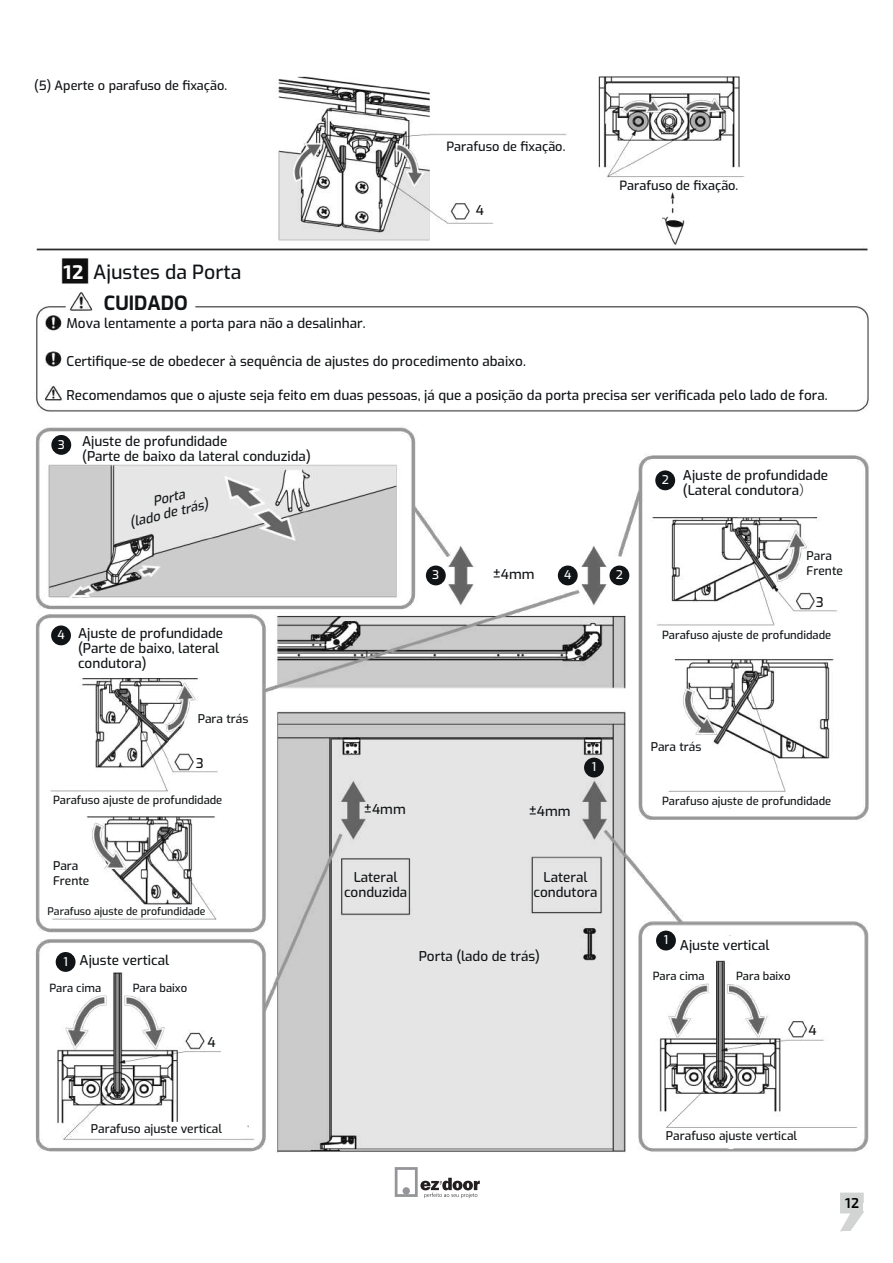
<style>
.page{position:relative;width:893px;height:1263px;background:#fff}
.page>*{position:absolute;margin:0;border:0;box-sizing:border-box;transform-origin:0 0}
.t1{font:19.5px "Exo";color:#111416}
.t2{font:600 14.25px "Exo 2";color:#000001}
.t3{font:13.5px/15px "Exo";color:#111416}
.t4{font:italic 13.05px/14.9px "Exo";color:#111416;text-align:center}
.t5{font:12.75px "Exo";color:#111416}
.t6{font:12px/15px "Exo";color:#111416}
.t7{font:12px "Exo";color:#fff}
.t8{font:11.25px "Exo";color:#111416}
.t9{font:10.5px "Exo";color:#111416}
.s1{font-family:"Exo 2";font-weight:700;font-size:19.8px;color:#fff}
.s2{font-family:"Koz Go Pr 6 N"}
</style>
<div class="page">
<img style="left:35px;top:76px;width:834px;height:1123px">
<svg style="left:395px;top:1167px;width:85px;height:31px"></svg>
<div style="left:403px;top:1187px;width:7px;height:7px;background:#939598;border-radius:50%"></div>
<div style="left:51px;top:435px;width:20px;height:20px;background:#111416;border-radius:50%"></div>
<div style="left:51px;top:625px;width:20px;height:20px;background:#111416;border-radius:50%"></div>
<div style="left:56px;top:952px;width:20px;height:20px;background:#111416;border-radius:50%"></div>
<div style="left:584px;top:758px;width:20px;height:19px;background:#111416;border-radius:50%"></div>
<div style="left:655px;top:470px;width:20px;height:20px;background:#111416;border-radius:50%"></div>
<div style="left:609px;top:565px;width:20px;height:20px;background:#111416;border-radius:50%"></div>
<div style="left:558px;top:565px;width:20px;height:20px;background:#111416;border-radius:50%"></div>
<div style="left:426px;top:565px;width:20px;height:20px;background:#111416;border-radius:50%"></div>
<div style="left:656px;top:931px;width:20px;height:19px;background:#111416;border-radius:50%"></div>
<svg style="left:840px;top:1192px;width:24px;height:39px"></svg>
<p class="t5" style="left:34px;top:76px;width:194px">(5) Aperte o parafuso de fixação.</p>
<h1 class="t1" style="left:64px;top:258px;width:179px"><span class="s1">12</span> Ajustes da Porta</h1>
<h1 class="t1" style="left:104px;top:289px;width:85px">CUIDADO</h1>
<p class="t3" style="left:67px;top:315px;width:301px">Mova lentamente a porta para não a desalinhar.</p>
<p class="t5" style="left:446px;top:137px;width:120px">Parafuso de fixação.</p>
<p class="t3" style="left:476px;top:202px;width:10px">4</p>
<p class="t5" style="left:619px;top:177px;width:120px">Parafuso de fixação.</p>
<p class="t3" style="left:67px;top:353px;width:461px">Certifique-se de obedecer à sequência de ajustes do procedimento abaixo.</p>
<p class="t3" style="left:67px;top:387px;width:763px">Recomendamos que o ajuste seja feito em duas pessoas, já que a posição da porta precisa ser verificada pelo lado de fora.</p>
<p class="t7" style="left:58px;top:436px;width:8px">3</p>
<p class="t3" style="left:82px;top:433px;width:230px">Ajuste de profundidade<br>(Parte de baixo da lateral conduzida)</p>
<p class="t4" style="left:124px;top:501px;width:82px;rotate:-14deg">Porta<br>(lado de trás)</p>
<p class="t7" style="left:57px;top:626px;width:9px">4</p>
<p class="t3" style="left:78px;top:625px;width:147px">Ajuste de profundidade (Parte de baixo, lateral condutora)</p>
<p class="t6" style="left:198px;top:710px;width:52px">Para trás</p>
<p class="t3" style="left:196px;top:754px;width:9px">3</p>
<p class="t8" style="left:53px;top:792px;width:171px">Parafuso ajuste de profundidade</p>
<p class="t6" style="left:53px;top:858px;width:38px">Para<br>Frente</p>
<p class="t9" style="left:48px;top:904px;width:160px">Parafuso ajuste de profundidade</p>
<p class="t3" style="left:80px;top:952px;width:91px">Ajuste vertical</p>
<p class="t8" style="left:49px;top:979px;width:53px">Para cima</p>
<p class="t8" style="left:133px;top:979px;width:56px">Para baixo</p>
<p class="t7" style="left:63px;top:953px;width:6px">1</p>
<p class="t3" style="left:208px;top:1033px;width:10px">4</p>
<p class="t6" style="left:91px;top:1120px;width:133px">Parafuso ajuste vertical</p>
<p class="t3" style="left:493px;top:566px;width:43px">±4mm</p>
<p class="t7" style="left:432px;top:566px;width:8px">3</p>
<p class="t7" style="left:564px;top:566px;width:9px">4</p>
<p class="t7" style="left:616px;top:566px;width:9px">2</p>
<p class="t7" style="left:662px;top:471px;width:9px">2</p>
<p class="t3" style="left:683px;top:467px;width:147px">Ajuste de profundidade (Lateral condutora<span class="s2">）</span></p>
<p class="t6" style="left:807px;top:547px;width:38px">Para<br>Frente</p>
<p class="t3" style="left:816px;top:594px;width:9px">3</p>
<p class="t8" style="left:662px;top:626px;width:171px">Parafuso ajuste de profundidade</p>
<p class="t3" style="left:364px;top:801px;width:43px">±4mm</p>
<p class="t3" style="left:529px;top:802px;width:43px">±4mm</p>
<p class="t7" style="left:592px;top:758px;width:6px">1</p>
<p class="t3" style="left:344px;top:869px;width:65px;text-align:center">Lateral conduzida</p>
<p class="t3" style="left:533px;top:869px;width:65px;text-align:center">Lateral condutora</p>
<p class="t3" style="left:419px;top:948px;width:123px">Porta (lado de trás)</p>
<p class="t6" style="left:651px;top:739px;width:52px">Para trás</p>
<p class="t8" style="left:662px;top:793px;width:171px">Parafuso ajuste de profundidade</p>
<p class="t7" style="left:664px;top:931px;width:6px">1</p>
<p class="t8" style="left:653px;top:968px;width:53px">Para cima</p>
<p class="t8" style="left:736px;top:968px;width:56px">Para baixo</p>
<p class="t3" style="left:680px;top:937px;width:91px">Ajuste vertical</p>
<p class="t3" style="left:809px;top:1022px;width:10px">4</p>
<p class="t6" style="left:666px;top:1128px;width:133px">Parafuso ajuste vertical</p>
<p class="t2" style="left:845px;top:1195px;width:16px">12</p>
</div>
